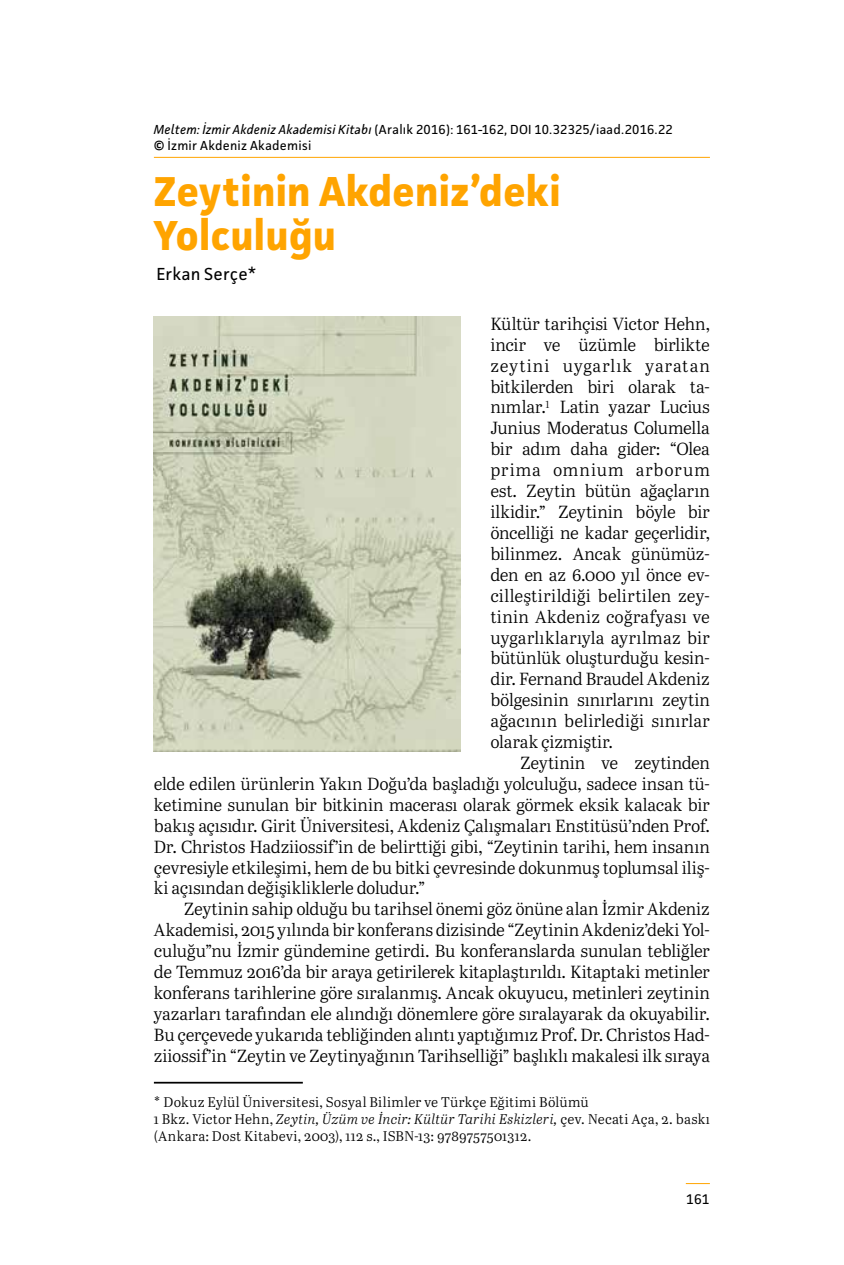
<style>
.page{position:relative;width:844px;height:1265px;background:#fff}
.page>*{position:absolute;margin:0;border:0;box-sizing:border-box;transform-origin:0 0}
.t1{font:700 42px/43.8px "Facit";letter-spacing:-.005em;color:#ffa400}
.t2{font:17.5px/21px "Abril Text Lt";letter-spacing:-.005em;color:#000;text-align:justify}
.t3{font:17.5px "Facit";letter-spacing:.005em;color:#000}
.t4{font:14px/16.8px "Abril Text Lt";letter-spacing:.015em;color:#000}
.t5{font:14px "Facit";color:#000}
.t6{font:13.12px/15.8px "Facit";letter-spacing:.02em;color:#000}
.s1{font-style:italic}
</style>
<div class="page">
<svg style="left:685px;top:1183px;width:24px;height:1px"></svg>
<hr style="left:154px;top:1082px;width:149px;height:2px;background:#000">
<img style="left:154px;top:316px;width:306px;height:436px">
<hr style="left:154px;top:157px;width:555px;height:1px;background:#ffa400">
<p class="t6" style="left:154px;top:121px;width:520px"><span class="s1">Meltem: İzmir Akdeniz Akademisi Kitabı</span> (Aralık 2016): 161-162, DOI 10.32325/iaad.2016.22 © İzmir Akdeniz Akademisi</p>
<h1 class="t1" style="left:154px;top:169px;width:408px">Zeytinin Akdeniz’deki<br>Yolculuğu</h1>
<p class="t3" style="left:156px;top:263px;width:102px">Erkan Serçe*</p>
<p class="t2" style="left:490px;top:312px;width:221px">Kültür tarihçisi Victor Hehn, incir ve üzümle birlikte zeytini uygarlık yaratan bitkilerden biri olarak ta&shy;nımlar.<sup>1</sup> Latin yazar Lucius Junius Moderatus Columella bir adım daha gider: “Olea prima omnium arborum est. Zeytin bütün ağaçların ilkidir.” Zeytinin böyle bir öncelliği ne kadar geçerlidir, bilinmez. Ancak günümüz&shy;den en az 6.000 yıl önce ev&shy;cilleştirildiği belirtilen zey&shy;tinin Akdeniz coğrafyası ve uygarlıklarıyla ayrılmaz bir bütünlük oluşturduğu kesin&shy;dir. Fernand Braudel Akdeniz bölgesinin sınırlarını zeytin ağacının belirlediği sınırlar olarak çizmiştir.</p>
<p class="t2" style="left:154px;top:752px;width:557px;text-indent:366px">Zeytinin ve zeytinden elde edilen ürünlerin Yakın Doğu’da başladığı yolculuğu, sadece insan tü&shy;ketimine sunulan bir bitkinin macerası olarak görmek eksik kalacak bir bakış açısıdır. Girit Üniversitesi, Akdeniz Çalışmaları Enstitüsü’nden Prof.<br>Dr. Christos Hadziiossif’in de belirttiği gibi, “Zeytinin tarihi, hem insanın çevresiyle etkileşimi, hem de bu bitki çevresinde dokunmuş toplumsal iliş&shy;ki açısından değişikliklerle doludur.”</p>
<p class="t2" style="left:154px;top:898px;width:557px;text-indent:30px">Zeytinin sahip olduğu bu tarihsel önemi göz önüne alan İzmir Akdeniz Akademisi, 2015 yılında bir konferans dizisinde “Zeytinin Akdeniz’deki Yol&shy;culuğu”nu İzmir gündemine getirdi. Bu konferanslarda sunulan tebliğler de Temmuz 2016’da bir araya getirilerek kitaplaştırıldı. Kitaptaki metinler konferans tarihlerine göre sıralanmış. Ancak okuyucu, metinleri zeytinin yazarları tarafından ele alındığı dönemlere göre sıralayarak da okuyabilir.<br>Bu çerçevede yukarıda tebliğinden alıntı yaptığımız Prof. Dr. Christos Had&shy;ziiossif’in “Zeytin ve Zeytinyağının Tarihselliği” başlıklı makalesi ilk sıraya</p>
<p class="t4" style="left:154px;top:1093px;width:557px">* Dokuz Eylül Üniversitesi, Sosyal Bilimler ve Türkçe Eğitimi Bölümü<br>1 Bkz. Victor Hehn, <span class="s1">Zeytin, Üzüm ve İncir: Kültür Tarihi Eskizleri,</span> çev. Necati Aça, 2. baskı (Ankara: Dost Kitabevi, 2003), 112 s., ISBN-13: 9789757501312.</p>
<p class="t5" style="left:686px;top:1190px;width:25px">161</p>
</div>
